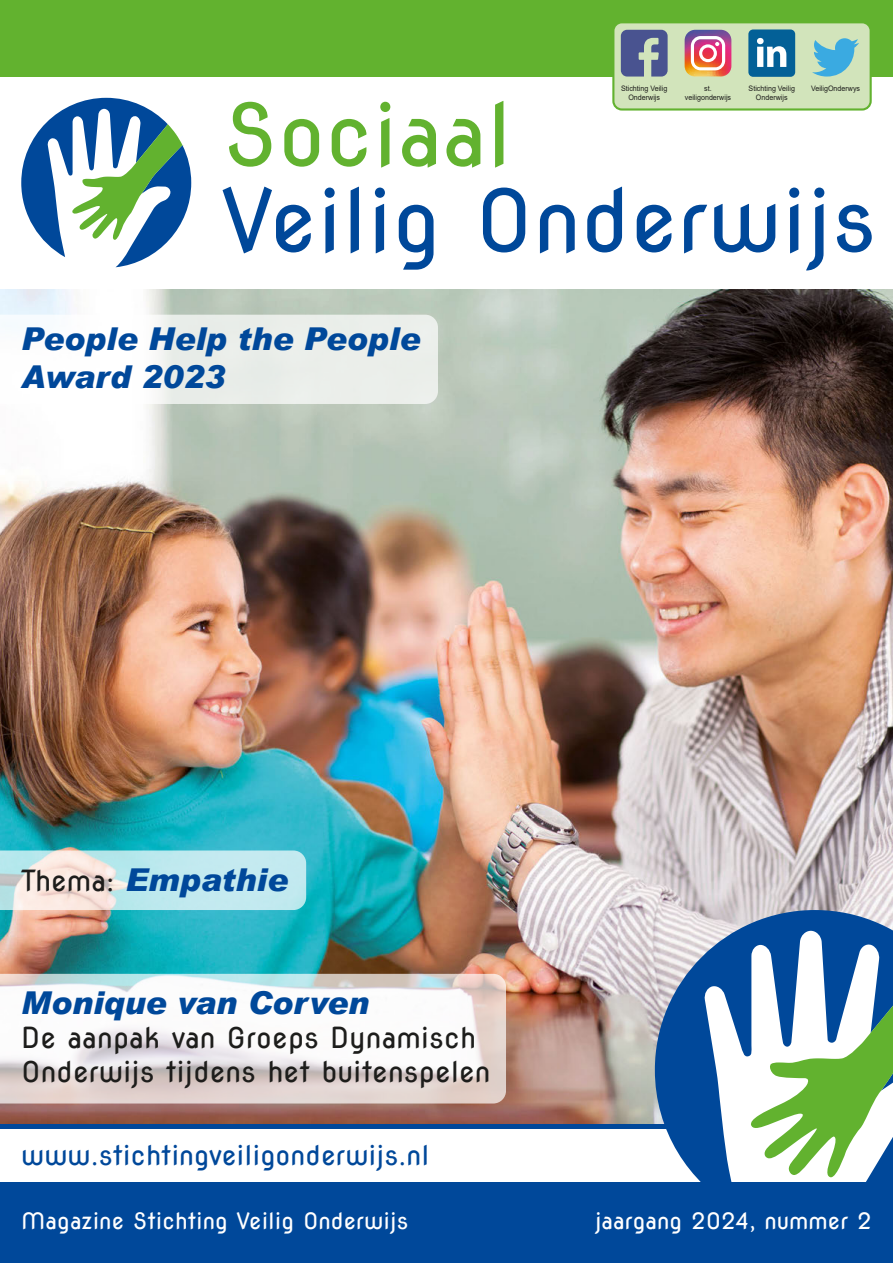
<style>
.page{position:relative;width:893px;height:1263px;background:#fff}
.page>*{position:absolute;margin:0;border:0;box-sizing:border-box;transform-origin:0 0}
.t1{font:italic 900 31.5px/37.8px "Arial";color:#00489a}
.t2{font:28.5px/34.2px "Nova Round";color:#1d1d1b}
.t3{font:27px "Nova Round";color:#00489a}
.t4{font:22.5px "Nova Round";color:#fff}
.t5{font:7.5px/9px "Arial";color:#1d1d1b;text-align:center;scale:.95 1}
.s1{font-family:"Nova Round";font-weight:400;font-style:normal;font-size:28.5px;color:#1d1d1b}
</style>
<div class="page">
<img style="left:0;top:289px;width:893px;height:836px">
<svg style="left:0;top:850px;width:306px;height:60px;background:#cce6e8"></svg>
<div style="left:0;top:0;width:893px;height:77px;background:#62b22f"></div>
<div style="left:613px;top:22px;width:258px;height:87px;background:#d2e4bb;border-radius:9px"></div>
<div style="left:612px;top:21px;width:260px;height:90px;border:2px solid #62b22f;border-radius:9px"></div>
<hr style="left:0;top:1125px;width:676px;height:4px;background:#00489a">
<svg style="left:655px;top:910px;width:238px;height:272px;fill:#00489a"></svg>
<svg style="left:750px;top:960px;width:143px;height:222px"></svg>
<div style="left:0;top:1182px;width:893px;height:81px;background:#00489a"></div>
<svg style="left:21px;top:98px;width:170px;height:170px"></svg>
<svg style="left:229px;top:102px;width:42px;height:65px"></svg>
<svg style="left:284px;top:119px;width:35px;height:48px"></svg>
<svg style="left:332px;top:119px;width:34px;height:48px"></svg>
<svg style="left:380px;top:102px;width:10px;height:66px"></svg>
<svg style="left:402px;top:119px;width:34px;height:49px"></svg>
<svg style="left:446px;top:119px;width:34px;height:49px"></svg>
<svg style="left:495px;top:101px;width:8px;height:67px"></svg>
<svg style="left:223px;top:187px;width:88px;height:66px"></svg>
<svg style="left:325px;top:188px;width:10px;height:65px"></svg>
<svg style="left:351px;top:187px;width:8px;height:66px"></svg>
<svg style="left:375px;top:188px;width:10px;height:65px"></svg>
<svg style="left:399px;top:205px;width:34px;height:65px"></svg>
<svg style="left:483px;top:188px;width:42px;height:64px"></svg>
<svg style="left:540px;top:205px;width:35px;height:48px"></svg>
<svg style="left:587px;top:187px;width:35px;height:65px"></svg>
<svg style="left:637px;top:205px;width:34px;height:47px"></svg>
<svg style="left:684px;top:205px;width:23px;height:48px"></svg>
<svg style="left:714px;top:204px;width:61px;height:48px"></svg>
<svg style="left:789px;top:188px;width:10px;height:65px"></svg>
<svg style="left:806px;top:188px;width:18px;height:82px"></svg>
<svg style="left:837px;top:205px;width:35px;height:47px"></svg>
<svg style="left:621px;top:30px;width:47px;height:47px"></svg>
<svg style="left:685px;top:30px;width:46px;height:47px;background:#d4808a"></svg>
<div style="left:748px;top:30px;width:47px;height:47px;background:#036097;border-radius:5px"></div>
<svg style="left:757px;top:38px;width:29px;height:29px"></svg>
<svg style="left:812px;top:38px;width:47px;height:39px"></svg>
<svg style="left:0;top:974px;width:506px;height:129px"></svg>
<svg style="left:0;top:315px;width:438px;height:89px"></svg>
<p class="t1" style="left:21px;top:319px;width:401px">People Help the People<br>Award 2023</p>
<p class="t5" style="left:621px;top:83px;width:50px">Stichting Veilig<br>Onderwijs</p>
<p class="t5" style="left:685px;top:83px;width:50px">st. veiligonderwijs</p>
<p class="t5" style="left:749px;top:83px;width:50px">Stichting Veilig<br>Onderwijs</p>
<p class="t5" style="left:811px;top:83px;width:53px">VeiligOnderwys</p>
<p class="t1" style="left:21px;top:860px;width:268px"><span class="s1">Thema:</span> Empathie</p>
<p class="t1" style="left:21px;top:983px;width:349px">Monique van Corven</p>
<p class="t2" style="left:21px;top:1020px;width:471px">De aanpak van Groeps Dynamisch<br>Onderwijs tijdens het buitenspelen</p>
<p class="t3" style="left:21px;top:1139px;width:409px">www.stichtingveiligonderwijs.nl</p>
<p class="t4" style="left:21px;top:1208px;width:389px">Magazine Stichting Veilig Onderwijs</p>
<p class="t4" style="left:595px;top:1208px;width:278px">jaargang 2024, nummer 2</p>
</div>
